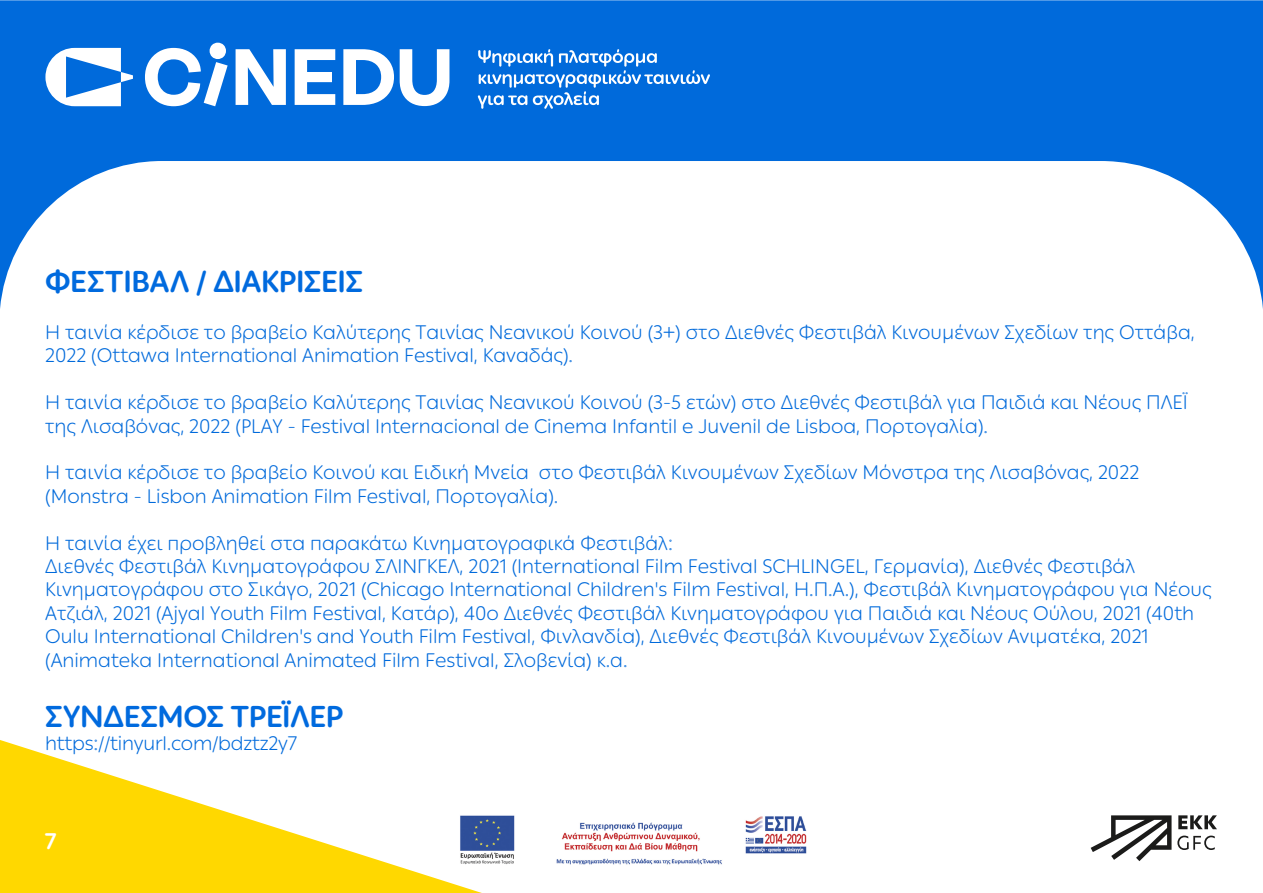
<style>
.page{position:relative;width:1263px;height:893px;background:#fff}
.page>*{position:absolute;margin:0;border:0;box-sizing:border-box;transform-origin:0 0}
.t1{font:700 30px "Ping Round LCG";letter-spacing:-.01em;color:#006ade}
.t2{font:700 22.5px "Ping Round LCG";color:#fff}
.t3{font:300 19.5px/23.4px "Ping Round LCG";color:#006adb}
</style>
<div class="page">
<svg style="left:0;top:0;width:1263px;height:309px"></svg>
<svg style="left:0;top:740px;width:482px;height:153px;fill:#ffd800"></svg>
<svg style="left:45px;top:48px;width:88px;height:58px"></svg>
<svg style="left:145px;top:43px;width:83px;height:63px"></svg>
<svg style="left:236px;top:49px;width:50px;height:56px"></svg>
<svg style="left:295px;top:49px;width:40px;height:56px"></svg>
<svg style="left:343px;top:49px;width:51px;height:56px"></svg>
<svg style="left:400px;top:49px;width:49px;height:57px"></svg>
<svg style="left:478px;top:49px;width:232px;height:60px;background:#2f85e1"></svg>
<svg style="left:1091px;top:815px;width:80px;height:46px"></svg>
<svg style="left:1178px;top:815px;width:39px;height:14px"></svg>
<svg style="left:1177px;top:836px;width:38px;height:14px"></svg>
<img style="left:457px;top:814px;width:350px;height:52px">
<h1 class="t1" style="left:45px;top:258px;width:319px">ΦΕΣΤΙΒΑΛ / ΔΙΑΚΡΙΣΕΙΣ</h1>
<p class="t3" style="left:45px;top:320px;width:1151px">Η ταινία κέρδισε το βραβείο Καλύτερης Ταινίας Νεανικού Κοινού (3+) στο Διεθνές Φεστιβάλ Κινουμένων Σχεδίων της Oττάβα,<br>2022 (Οttawa International Animation Festival, Καναδάς).</p>
<p class="t3" style="left:45px;top:390px;width:1144px">Η ταινία κέρδισε το βραβείο Καλύτερης Ταινίας Νεανικού Κοινού (3-5 ετών) στο Διεθνές Φεστιβάλ για Παιδιά και Νέους ΠΛΕΪ της Λισαβόνας, 2022 (PLAY - Festival Internacional de Cinema Infantil e Juvenil de Lisboa, Πορτογαλία).</p>
<p class="t3" style="left:45px;top:460px;width:1095px">Η ταινία κέρδισε το βραβείο Κοινού και Ειδική Μνεία στο Φεστιβάλ Κινουμένων Σχεδίων Μόνστρα της Λισαβόνας, 2022 (Monstra - Lisbon Animation Film Festival, Πορτογαλία).</p>
<p class="t3" style="left:45px;top:530px;width:1168px">Η ταινία έχει προβληθεί στα παρακάτω Κινηματογραφικά Φεστιβάλ:<br>Διεθνές Φεστιβάλ Κινηματογράφου ΣΛΙΝΓΚΕΛ, 2021 (International Film Festival SCHLINGEL, Γερμανία), Διεθνές Φεστιβάλ Κινηματογράφου στο Σικάγο, 2021 (Chicago International Children's Film Festival, Η.Π.Α.), Φεστιβάλ Κινηματογράφου για Νέους Ατζιάλ, 2021 (Ajyal Youth Film Festival, Κατάρ), 40ο Διεθνές Φεστιβάλ Κινηματογράφου για Παιδιά και Νέους Ούλου, 2021 (40th Oulu International Children's and Youth Film Festival, Φινλανδία), Διεθνές Φεστιβάλ Κινουμένων Σχεδίων Ανιματέκα, 2021 (Animateka International Animated Film Festival, Σλοβενία) κ.α.</p>
<h1 class="t1" style="left:45px;top:693px;width:300px">ΣΥΝΔΕΣΜΟΣ ΤΡΕΪΛΕΡ</h1>
<p class="t3" style="left:45px;top:731px;width:254px">https://tinyurl.com/bdztz2y7</p>
<p class="t2" style="left:45px;top:824px;width:13px">7</p>
</div>
